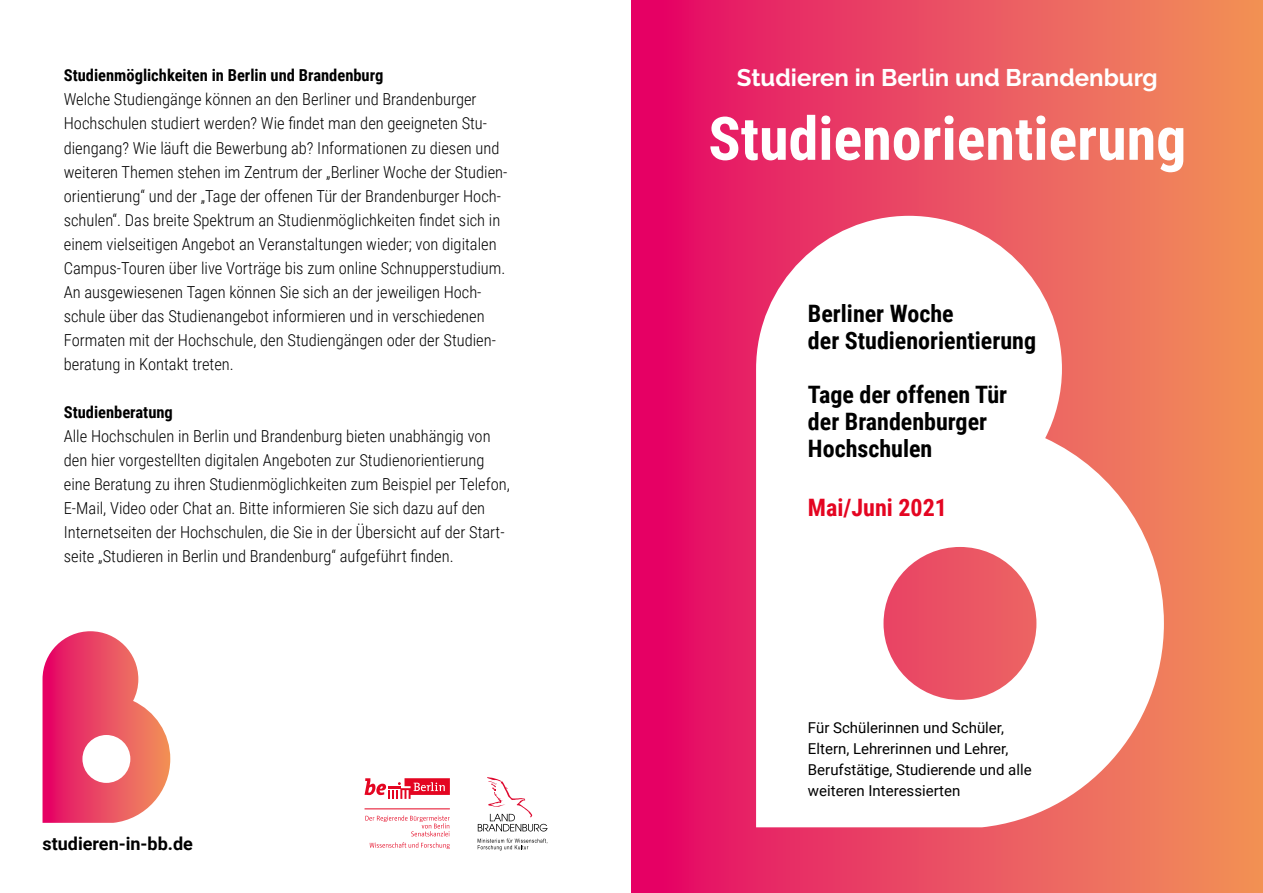
<style>
.page{position:relative;width:1263px;height:893px;background:#fff}
.page>*{position:absolute;margin:0;border:0;box-sizing:border-box;transform-origin:0 0}
.t1{font:700 60px "Roboto Condensed";color:#fff}
.t2{font:700 24px/27px "Roboto Condensed";color:#000}
.t3{font:700 24px "Raleway";color:#fff}
.t4{font:700 24px "Roboto Condensed";color:#e40521}
.t5{font:700 18px "Roboto";color:#000}
.t6{font:300 16.5px/24px "Roboto Condensed";color:#000}
.t7{font:700 16.5px "Roboto Condensed";color:#000}
.t8{font:15px/21px "Roboto";color:#000}
</style>
<div class="page">
<div style="left:631px;top:0;width:632px;height:893px;background:linear-gradient(to right,#e40568,#f1965a)"></div>
<svg style="left:43px;top:631px;width:127px;height:192px"></svg>
<svg style="left:756px;top:216px;width:408px;height:611px"></svg>
<svg style="left:478px;top:777px;width:69px;height:54px"></svg>
<svg style="left:478px;top:839px;width:70px;height:11px"></svg>
<svg style="left:364px;top:778px;width:86px;height:21px"></svg>
<svg style="left:370px;top:842px;width:80px;height:7px"></svg>
<svg style="left:365px;top:815px;width:85px;height:21px"></svg>
<hr style="left:364px;top:809px;width:86px;height:1px;background:#e40521">
<p class="t7" style="left:64px;top:64px;width:321px">Studienmöglichkeiten in Berlin und Brandenburg</p>
<p class="t6" style="left:64px;top:87px;width:445px">Welche Studiengänge können an den Berliner und Brandenburger Hochschulen studiert werden? Wie findet man den geeigneten Stu&shy;diengang? Wie läuft die Bewerbung ab? Informationen zu diesen und weiteren Themen stehen im Zentrum der „Berliner Woche der Studien&shy;orientierung“ und der „Tage der offenen Tür der Brandenburger Hoch&shy;schulen“. Das breite Spektrum an Studienmöglichkeiten findet sich in einem vielseitigen Angebot an Veranstaltungen wieder; von digitalen Campus-Touren über live Vorträge bis zum online Schnupperstudium.<br>An ausgewiesenen Tagen können Sie sich an der jeweiligen Hoch&shy;schule über das Studienangebot informieren und in verschiedenen Formaten mit der Hochschule, den Studiengängen oder der Studien&shy;beratung in Kontakt treten.</p>
<p class="t7" style="left:64px;top:400px;width:111px">Studienberatung</p>
<p class="t6" style="left:64px;top:423px;width:448px">Alle Hochschulen in Berlin und Brandenburg bieten unabhängig von den hier vorgestellten digitalen Angeboten zur Studienorientierung eine Beratung zu ihren Studienmöglichkeiten zum Beispiel per Telefon, E-Mail, Video oder Chat an. Bitte informieren Sie sich dazu auf den Internetseiten der Hochschulen, die Sie in der Übersicht auf der Start&shy;seite „Studieren in Berlin und Brandenburg“ aufgeführt finden.</p>
<p class="t5" style="left:43px;top:831px;width:152px">studieren-in-bb.de</p>
<h2 class="t3" style="left:737px;top:64px;width:422px">Studieren in Berlin und Brandenburg</h2>
<h1 class="t1" style="left:708px;top:96px;width:480px">Studienorientierung</h1>
<h2 class="t2" style="left:808px;top:299px;width:230px">Berliner Woche<br>der Studienorientierung</h2>
<h2 class="t2" style="left:808px;top:380px;width:201px">Tage der offenen Tür der Brandenburger<br>Hochschulen</h2>
<h2 class="t4" style="left:808px;top:490px;width:141px">Mai/Juni 2021</h2>
<p class="t8" style="left:808px;top:716px;width:225px">Für Schülerinnen und Schüler,<br>Eltern, Lehrerinnen und Lehrer,<br>Berufstätige, Studierende und alle weiteren Interessierten</p>
</div>
